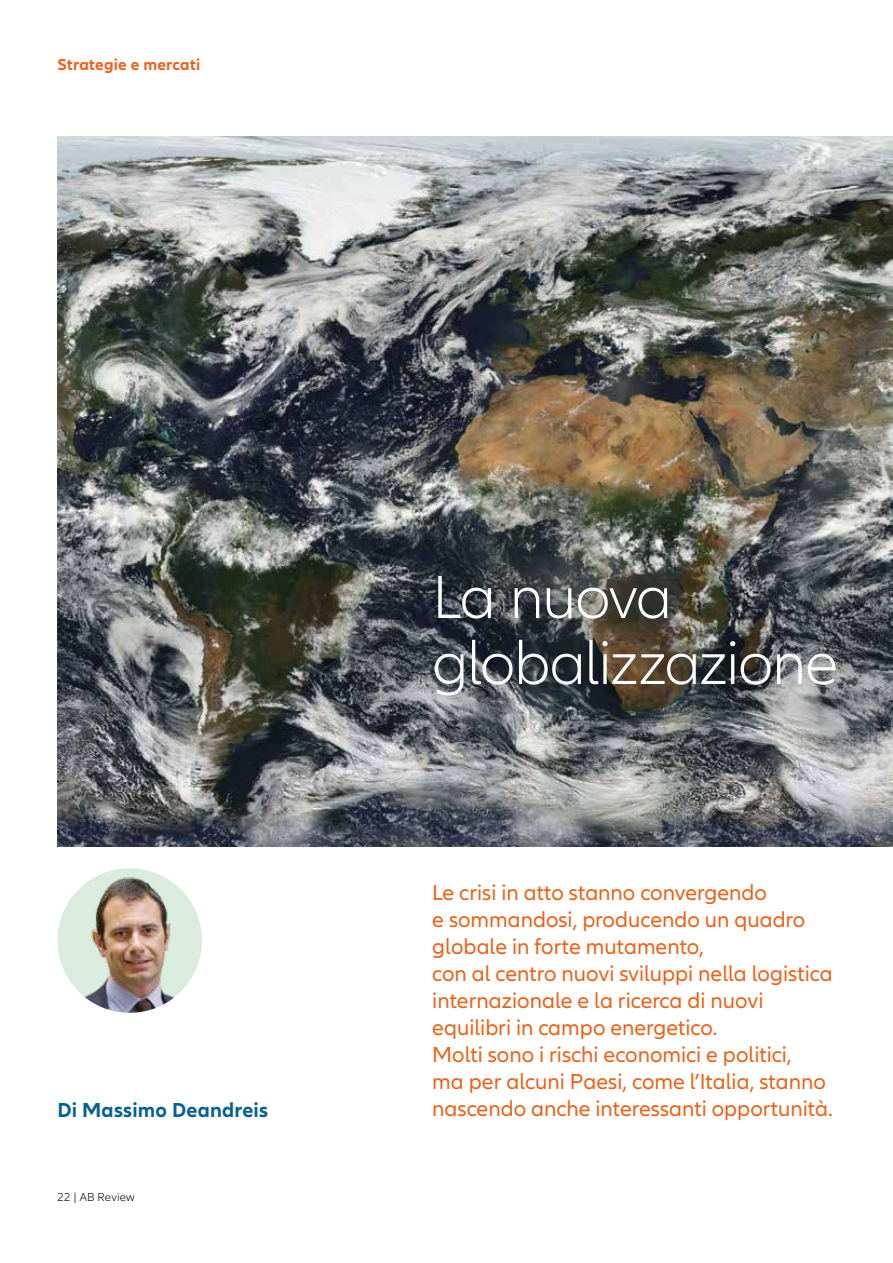
<style>
.page{position:relative;width:893px;height:1263px;background:#fff}
.page>*{position:absolute;margin:0;border:0;box-sizing:border-box;transform-origin:0 0}
.t1{font:300 63px/66px "Allianz Neo";letter-spacing:-.02em;color:#fff}
.t2{font:22.5px/27px "Allianz Neo";color:#eb6218}
.t3{font:700 21px "Allianz Neo";letter-spacing:.01em;color:#026192}
.t4{font:700 16.5px "Allianz Neo";letter-spacing:.015em;color:#eb6218}
.t5{font:300 12px "Allianz Neo";letter-spacing:.015em;color:#000}
</style>
<div class="page">
<img style="left:57px;top:136px;width:836px;height:711px">
<img style="left:57px;top:868px;width:145px;height:145px;border-radius:72px">
<p class="t4" style="left:57px;top:55px;width:144px">Strategie e mercati</p>
<h1 class="t1" style="left:432px;top:566px;width:407px">La nuova globalizzazione</h1>
<p class="t2" style="left:432px;top:880px;width:402px">Le crisi in atto stanno convergendo<br>e sommandosi, producendo un quadro globale in forte mutamento,<br>con al centro nuovi sviluppi nella logistica internazionale e la ricerca di nuovi equilibri in campo energetico.<br>Molti sono i rischi economici e politici,<br>ma per alcuni Paesi, come l’Italia, stanno</p>
<p class="t3" style="left:57px;top:1098px;width:212px">Di Massimo Deandreis</p>
<p class="t2" style="left:432px;top:1096px;width:402px">nascendo anche interessanti opportunità.</p>
<p class="t5" style="left:57px;top:1190px;width:79px">22 | AB Review</p>
</div>
